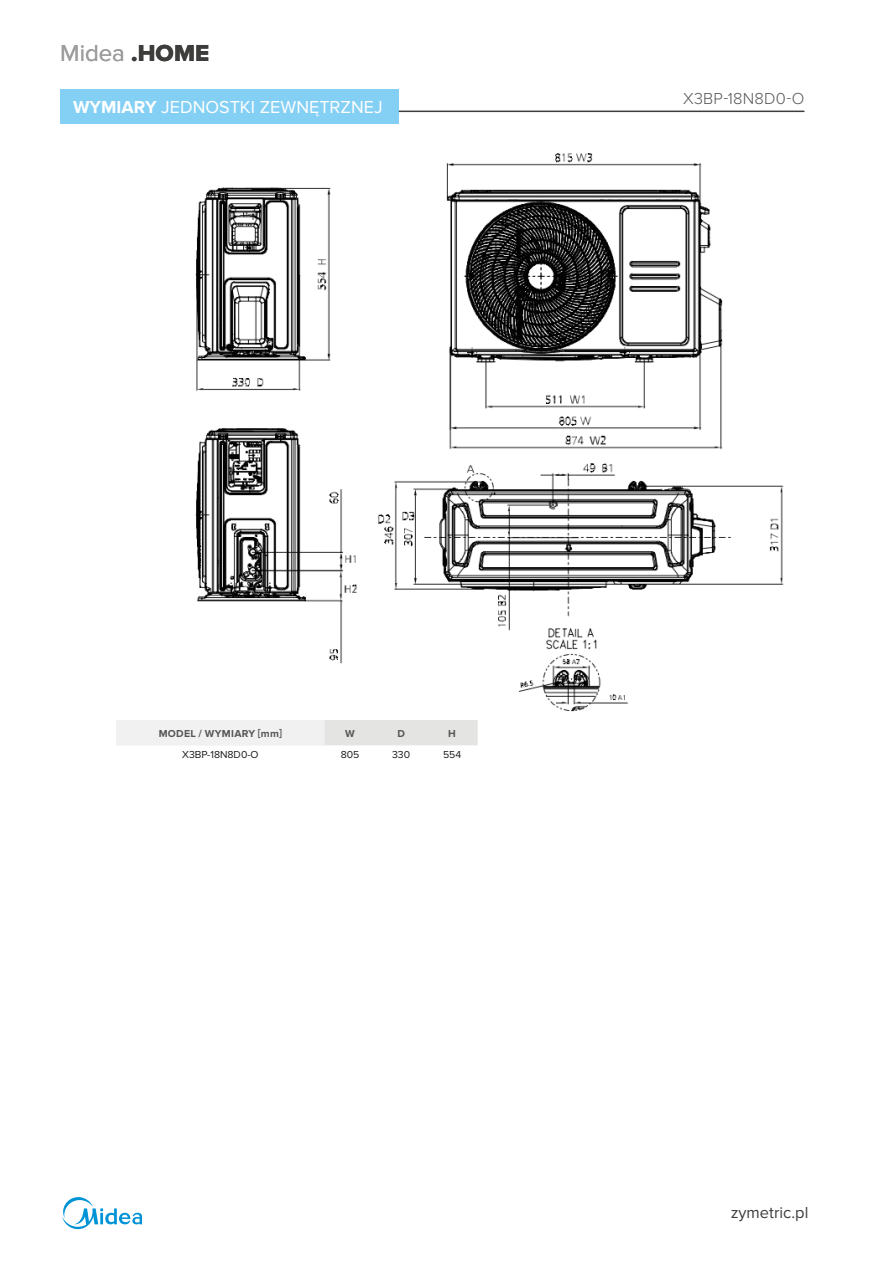
<style>
.page{position:relative;width:893px;height:1263px;background:#fff}
.page>*{position:absolute;margin:0;border:0;box-sizing:border-box;transform-origin:0 0}
.t1{font:24px "Proxima Nova";letter-spacing:-.005em;color:#9d9d9d}
.t2{font:18px "Proxima Nova";color:#fff}
.t3{font:300 16.5px "Proxima Nova";letter-spacing:.015em;color:#575756}
.t4{font:16.5px "Proxima Nova";color:#3d3d3c}
.t5{font:10.5px "Proxima Nova";color:#1d1d1b}
.t6{font:700 10.5px "Proxima Nova";letter-spacing:.02em;color:#575756}
.s1{font-family:"Proxima Nova Extrabld";color:#3d3d3c}
.s2{font-weight:700}
</style>
<div class="page">
<svg style="left:62px;top:1197px;width:80px;height:32px"></svg>
<div style="left:60px;top:89px;width:339px;height:34px;background:#84d0f5"></div>
<hr style="left:399px;top:111px;width:405px;height:1px;background:#3d3d3c">
<img style="left:195px;top:153px;width:589px;height:559px">
<svg style="left:116px;top:720px;width:362px;height:26px"></svg>
<h1 class="t1" style="left:60px;top:41px;width:150px">Midea <span class="s1">.HOME</span></h1>
<p class="t2" style="left:73px;top:98px;width:311px"><span class="s2">WYMIARY</span> JEDNOSTKI ZEWNĘTRZNEJ</p>
<p class="t3" style="left:683px;top:92px;width:123px">X3BP-18N8D0-O</p>
<p class="t6" style="left:159px;top:728px;width:125px">MODEL / WYMIARY [mm]</p>
<p class="t6" style="left:345px;top:728px;width:11px">W</p>
<p class="t6" style="left:397px;top:728px;width:9px">D</p>
<p class="t6" style="left:448px;top:728px;width:9px">H</p>
<p class="t5" style="left:182px;top:749px;width:78px">X3BP-18N8D0-O</p>
<p class="t5" style="left:341px;top:749px;width:20px">805</p>
<p class="t5" style="left:392px;top:749px;width:20px">330</p>
<p class="t5" style="left:443px;top:749px;width:20px">554</p>
<p class="t4" style="left:731px;top:1205px;width:79px">zymetric.pl</p>
</div>
